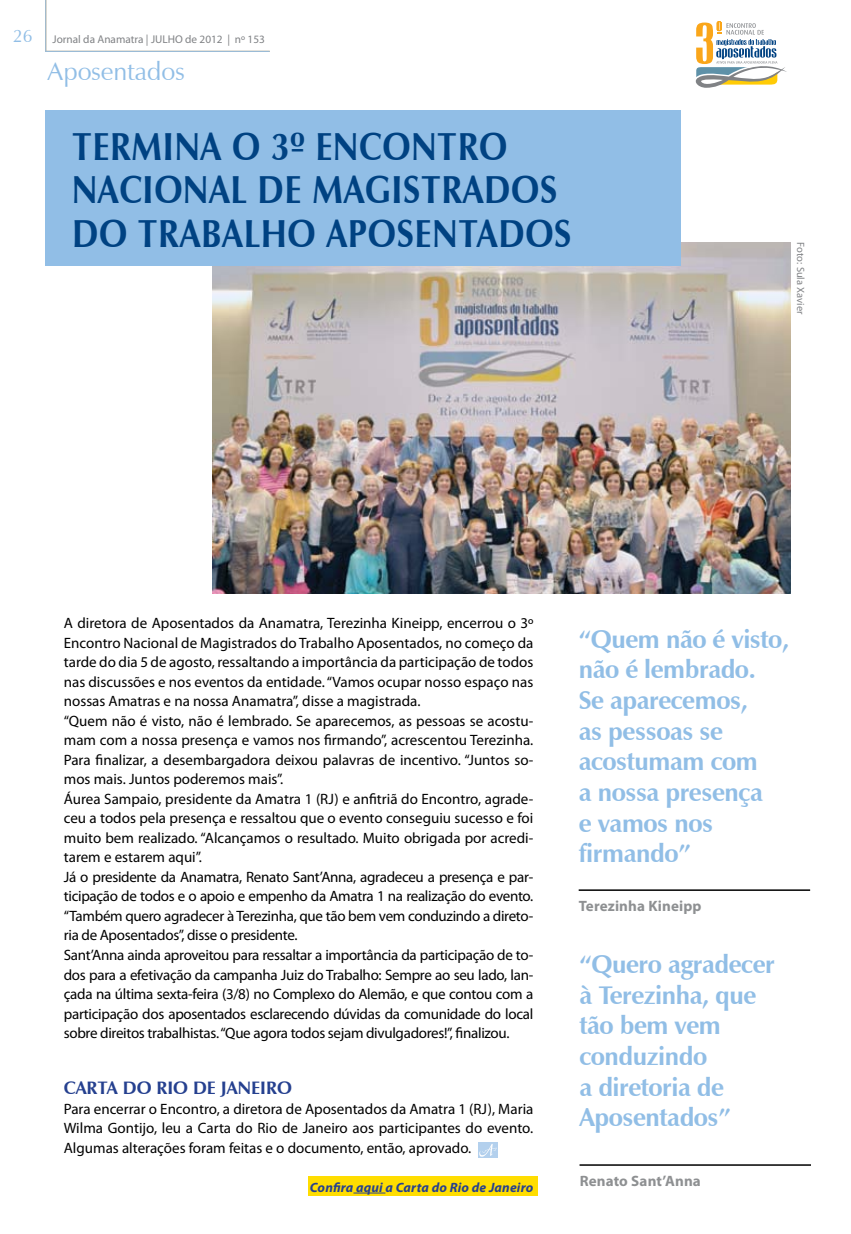
<style>
.page{position:relative;width:851px;height:1234px;background:#fff}
.page>*{position:absolute;margin:0;border:0;box-sizing:border-box;transform-origin:0 0}
.t1{font:700 39px/43.5px "Zapf Humanist 601 BT";letter-spacing:.02em;color:#004282;scale:.88 1}
.t2{font:700 25.5px/30.6px "Zapf Humanist 601 BT";letter-spacing:-.02em;color:#91bee6}
.t3{font:25.5px "Zapf Humanist 601 BT";color:#91bee6}
.t4{font:700 18px "Zapf Humanist 601 BT";color:#25408f}
.t5{font:15px/19.5px "Myriad Pro";letter-spacing:-.005em;color:#000}
.t6{font:700 15px "Myriad Pro";letter-spacing:.01em;color:#8e9092}
.t7{font:italic 700 13.5px "Myriad Pro";letter-spacing:.01em;color:#25408f}
.t8{font:11.25px "Myriad Pro";color:#808285}
.t9{font:10.5px "Myriad Pro";color:#808285}
.s1{font-family:"Zapf Humanist 601 BT";font-size:18px;color:#91bee6}
</style>
<div class="page">
<hr style="left:45px;top:0;width:1px;height:52px;background:#91bee6">
<hr style="left:45px;top:51px;width:225px;height:1px;background:#91bee6">
<img style="left:213px;top:242px;width:577px;height:351px">
<div style="left:308px;top:1176px;width:229px;height:19px;background:#fd0"></div>
<div style="left:45px;top:111px;width:635px;height:155px;background:#91bee6"></div>
<hr style="left:353px;top:1192px;width:32px;height:1px;background:#25408f">
<div style="left:478px;top:1142px;width:19px;height:15px;background:#b3d0ed"></div>
<svg style="left:479px;top:1144px;width:17px;height:12px"></svg>
<hr style="left:578px;top:889px;width:232px;height:1px;background:#000">
<hr style="left:579px;top:1163px;width:231px;height:2px;background:#000">
<svg style="left:695px;top:21px;width:92px;height:67px"></svg>
<p class="t8" style="left:13px;top:32px;width:253px"><span class="s1">26</span> Jornal da Anamatra | JULHO de 2012 | nº 153</p>
<h2 class="t3" style="left:48px;top:56px;width:138px">Aposentados</h2>
<h1 class="t1" style="left:72px;top:124px;width:566px;text-indent:160px">o 3º Encontro<br>Naci onal de Magistrados do Trabalho Aposentados</h1>
<h1 class="t1" style="left:72px;top:124px;width:94px">Te rmina</h1>
<p class="t9" style="left:807px;top:242px;width:73px;rotate:90deg">Foto: Sula Xavier</p>
<p class="t5" style="left:64px;top:613px;width:471px">A diretora de Aposentados da Anamatra, Terezinha Kineipp, encerrou o 3º Encontro Nacional de Magistrados do Trabalho Aposentados, no começo da tarde do dia 5 de agosto, ressaltando a importância da participação de todos nas discussões e nos eventos da entidade. “Vamos ocupar nosso espaço nas nossas Amatras e na nossa Anamatra”, disse a magistrada.<br>“Quem não é visto, não é lembrado. Se aparecemos, as pessoas se acostu&shy;mam com a nossa presença e vamos nos firmando”, acrescentou Terezinha.<br>Para finalizar, a desembargadora deixou palavras de incentivo. “Juntos so&shy;mos mais. Juntos poderemos mais”.<br>Áurea Sampaio, presidente da Amatra 1 (RJ) e anfitriã do Encontro, agrade&shy;ceu a todos pela presença e ressaltou que o evento conseguiu sucesso e foi muito bem realizado. “Alcançamos o resultado. Muito obrigada por acredi&shy;tarem e estarem aqui”.<br>Já o presidente da Anamatra, Renato Sant’Anna, agradeceu a presença e par&shy;ticipação de todos e o apoio e empenho da Amatra 1 na realização do evento. “Também quero agradecer à Terezinha, que tão bem vem conduzindo a direto&shy;ria de Aposentados”, disse o presidente.<br>Sant’Anna ainda aproveitou para ressaltar a importância da participação de to&shy;dos para a efetivação da campanha Juiz do Trabalho: Sempre ao seu lado, lan&shy;çada na última sexta-feira (3/8) no Complexo do Alemão, e que contou com a participação dos aposentados esclarecendo dúvidas da comunidade do local sobre direitos trabalhistas. “Que agora todos sejam divulgadores!”, finalizou.</p>
<p class="t4" style="left:64px;top:1076px;width:174px">Carta do Ri o de Janei</p>
<p class="t4" style="left:266px;top:1076px;width:27px">ro</p>
<p class="t5" style="left:64px;top:1098px;width:471px;text-align:justify">Para encerrar o Encontro, a diretora de Aposentados da Amatra 1 (RJ), Maria Wilma Gontijo, leu a Carta do Rio de Janeiro aos participantes do evento.<br>Algumas alterações foram feitas e o documento, então, aprovado.</p>
<p class="t7" style="left:310px;top:1177px;width:225px">Confira aqui a Carta do Rio de Janeiro</p>
<h2 class="t2" style="left:578px;top:623px;width:212px">“Quem não é visto, não é lembrado.<br>Se aparecemos,<br>as pessoas se acostumam com<br>a nossa presença<br>e vamos nos firmando”</h2>
<p class="t6" style="left:578px;top:896px;width:124px">Terezinha Kineipp</p>
<h2 class="t2" style="left:579px;top:948px;width:197px">“Quero agradecer à Terezinha, que tão bem vem conduzindo<br>a diretoria de<br>Aposentados”</h2>
<p class="t6" style="left:579px;top:1171px;width:123px">Renato Sant’Anna</p>
</div>
